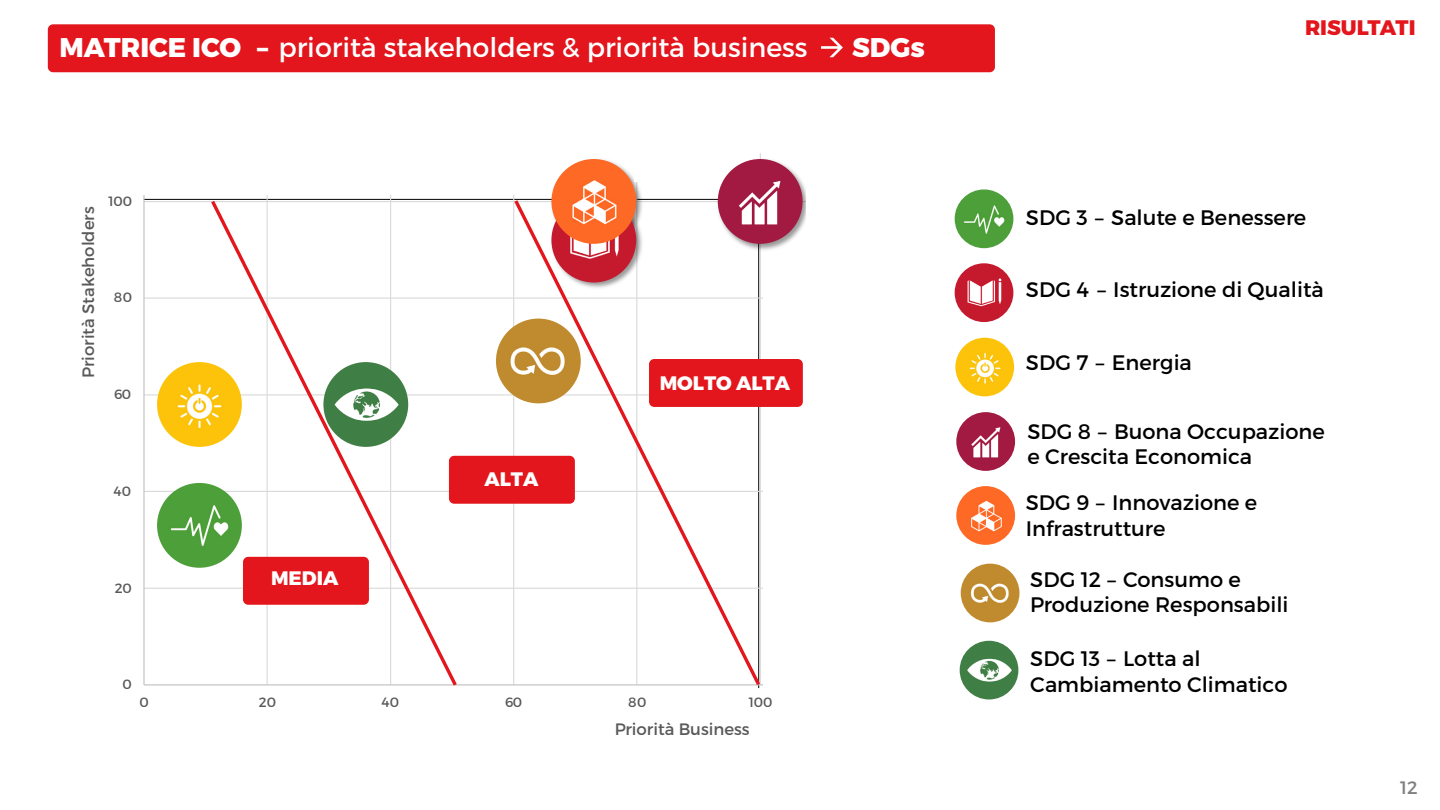
<style>
.page{position:relative;width:1440px;height:810px;background:#fff}
.page>*{position:absolute;margin:0;border:0;box-sizing:border-box;transform-origin:0 0}
.t1{font:27px "Montserrat";color:#fff}
.t2{font:800 27px "Montserrat";color:#fff}
.t3{font:21px/25.5px "Montserrat";color:#000}
.t4{font:800 21px "Montserrat";color:#e2161c}
.t5{font:800 19.5px "Montserrat";color:#fff}
.t6{font:18px "Montserrat";color:#7f7f7f}
.t7{font:16.5px "Montserrat";color:#595959}
.t8{font:13.5px "Montserrat";letter-spacing:-.005em;color:#595959}
.s1{font-weight:800}
</style>
<div class="page">
<hr style="left:144px;top:199px;width:615px;height:1px;background:#000">
<hr style="left:144px;top:588px;width:739px;height:1px;background:#d9d9d9">
<hr style="left:144px;top:491px;width:739px;height:1px;background:#d9d9d9">
<hr style="left:144px;top:394px;width:739px;height:1px;background:#d9d9d9">
<hr style="left:144px;top:298px;width:739px;height:1px;background:#d9d9d9">
<hr style="left:144px;top:201px;width:739px;height:1px;background:#d9d9d9">
<hr style="left:267px;top:105px;width:1px;height:580px;background:#d9d9d9">
<hr style="left:390px;top:105px;width:1px;height:580px;background:#d9d9d9">
<hr style="left:513px;top:105px;width:1px;height:580px;background:#d9d9d9">
<hr style="left:760px;top:105px;width:1px;height:580px;background:#d9d9d9">
<hr style="left:143px;top:105px;width:2px;height:580px;background:#bfbfbf">
<hr style="left:144px;top:684px;width:739px;height:1px;background:#bfbfbf">
<img style="left:718px;top:157px;width:88px;height:93px">
<img style="left:554px;top:159px;width:87px;height:37px">
<img style="left:157px;top:483px;width:85px;height:85px;border-radius:42px">
<img style="left:718px;top:159px;width:85px;height:85px;border-radius:42px">
<img style="left:551px;top:159px;width:85px;height:85px;border-radius:42px">
<img style="left:157px;top:362px;width:85px;height:85px;border-radius:42px">
<img style="left:496px;top:319px;width:85px;height:84px;border-radius:42px">
<div style="left:49px;top:25px;width:945px;height:47px;background:#e2161c;border-radius:5px"></div>
<div style="left:48px;top:24px;width:947px;height:48px;border:2px solid #e2161c;border-radius:5px"></div>
<svg style="left:821px;top:38px;width:22px;height:19px"></svg>
<svg style="left:511px;top:196px;width:252px;height:493px"></svg>
<div style="left:450px;top:457px;width:124px;height:46px;background:#e2161c;border-radius:5px"></div>
<div style="left:449px;top:456px;width:126px;height:48px;border:2px solid #e2161c;border-radius:5px"></div>
<img style="left:956px;top:412px;width:59px;height:59px;border-radius:29px">
<img style="left:961px;top:564px;width:58px;height:58px;border-radius:29px">
<img style="left:956px;top:486px;width:59px;height:59px;border-radius:29px">
<img style="left:960px;top:641px;width:58px;height:59px;border-radius:29px">
<img style="left:955px;top:189px;width:58px;height:59px;border-radius:29px">
<img style="left:955px;top:263px;width:58px;height:59px;border-radius:29px">
<img style="left:955px;top:338px;width:59px;height:58px;border-radius:29px">
<div style="left:781px;top:249px;width:122px;height:502px;background:#fff"></div>
<div style="left:69px;top:79px;width:842px;height:74px;background:#fff"></div>
<div style="left:650px;top:360px;width:152px;height:46px;background:#e2161c;border-radius:5px"></div>
<div style="left:649px;top:359px;width:154px;height:48px;border:2px solid #e2161c;border-radius:5px"></div>
<div style="left:806px;top:115px;width:123px;height:179px;background:#fff"></div>
<div style="left:634px;top:93px;width:43px;height:89px;background:#fff"></div>
<div style="left:764px;top:262px;width:43px;height:74px;background:#fff"></div>
<div style="left:763px;top:456px;width:43px;height:232px;background:#fff"></div>
<svg style="left:208px;top:197px;width:252px;height:489px"></svg>
<p class="t1" style="left:59px;top:31px;width:750px"><span class="s1">MATRICE ICO –</span> priorità stakeholders &amp; priorità business</p>
<p class="t2" style="left:852px;top:31px;width:74px">SDGs</p>
<p class="t7" style="left:78px;top:378px;width:174px;rotate:-90deg">Priorità Stakeholders</p>
<p class="t8" style="left:109px;top:193px;width:25px">100</p>
<p class="t8" style="left:114px;top:289px;width:20px">80</p>
<p class="t8" style="left:114px;top:386px;width:18px">60</p>
<p class="t8" style="left:114px;top:483px;width:19px">40</p>
<p class="t8" style="left:115px;top:579px;width:19px">20</p>
<p class="t5" style="left:271px;top:566px;width:69px">MEDIA</p>
<p class="t5" style="left:484px;top:467px;width:56px">ALTA</p>
<p class="t5" style="left:660px;top:371px;width:132px">MOLTO ALTA</p>
<p class="t8" style="left:122px;top:676px;width:11px">0</p>
<p class="t8" style="left:140px;top:694px;width:11px">0</p>
<p class="t8" style="left:259px;top:694px;width:19px">20</p>
<p class="t8" style="left:382px;top:694px;width:19px">40</p>
<p class="t8" style="left:505px;top:694px;width:18px">60</p>
<p class="t8" style="left:628px;top:694px;width:20px">80</p>
<p class="t8" style="left:749px;top:694px;width:25px">100</p>
<p class="t7" style="left:615px;top:719px;width:136px">Priorità Business</p>
<p class="t4" style="left:1305px;top:14px;width:112px">RISULTATI</p>
<p class="t3" style="left:1026px;top:205px;width:282px">SDG 3 – Salute e Benessere</p>
<p class="t3" style="left:1026px;top:277px;width:299px">SDG 4 – Istruzione di Qualità</p>
<p class="t3" style="left:1026px;top:349px;width:168px">SDG 7 – Energia</p>
<p class="t3" style="left:1027px;top:419px;width:299px">SDG 8 – Buona Occupazione e Crescita Economica</p>
<p class="t3" style="left:1026px;top:490px;width:233px">SDG 9 – Innovazione e<br>Infrastrutture</p>
<p class="t3" style="left:1030px;top:567px;width:260px">SDG 12 – Consumo e<br>Produzione Responsabili</p>
<p class="t3" style="left:1030px;top:646px;width:259px">SDG 13 – Lotta al<br>Cambiamento Climatico</p>
<p class="t6" style="left:1400px;top:777px;width:19px">12</p>
</div>
